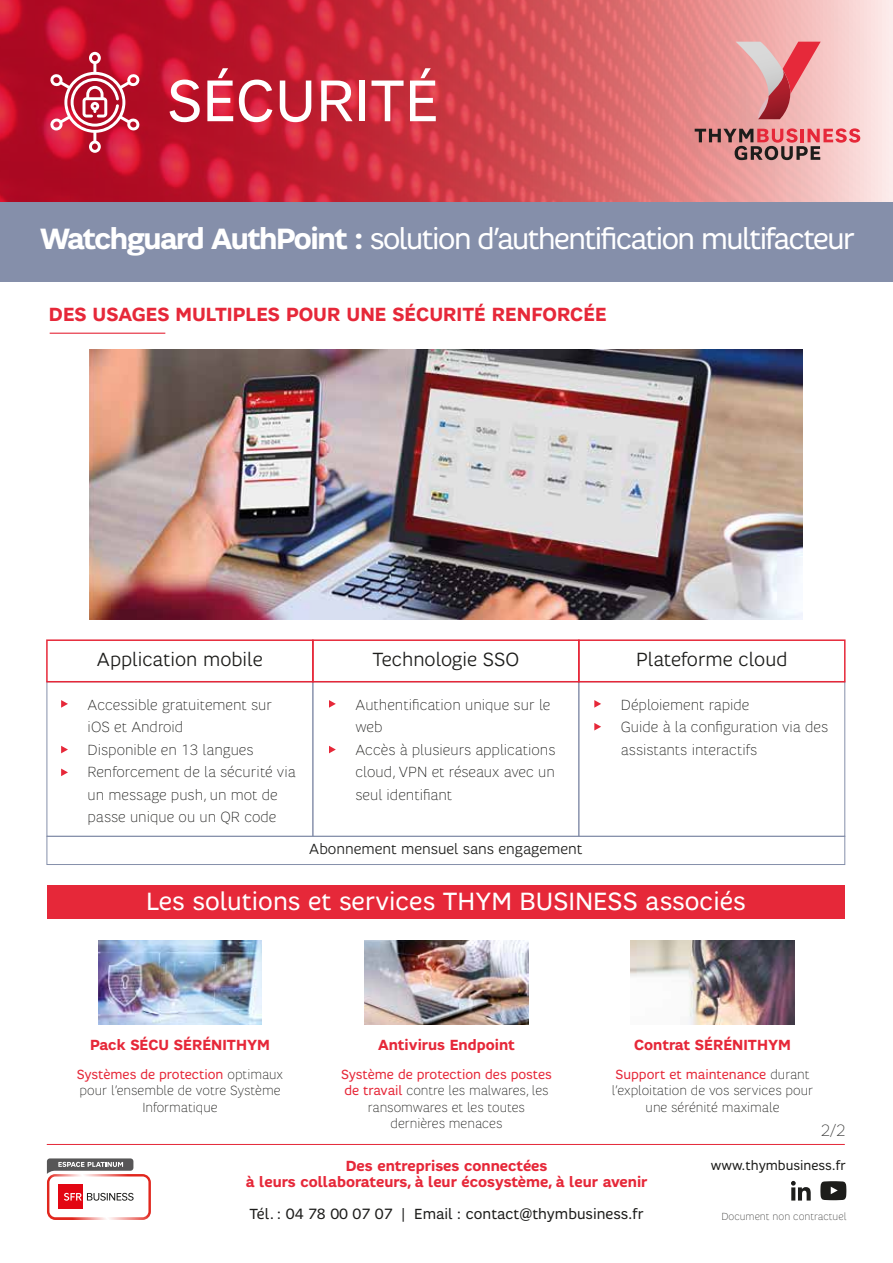
<style>
.page{position:relative;width:893px;height:1263px;background:#fff}
.page>*{position:absolute;margin:0;border:0;box-sizing:border-box;transform-origin:0 0}
.t1{font:60px "SFR";color:#fff}
.t2{font:30px "SFR";letter-spacing:-.05em;color:#fff}
.t3{font:25.5px "SFR";color:#fff}
.t4{font:300 19.5px "SFR";color:#1d1d1b}
.t5{font:700 19.5px "SFR";color:#e62839}
.t6{font:100 16.5px "SFR";color:#3c3c3b}
.t7{font:100 15px/22.5px "SFR";color:#1d1d1b}
.t8{font:700 15px/16.5px "SFR";color:#e62839;text-align:center}
.t9{font:15px "SFR";color:#1d1d1b}
.t10{font:300 15px "SFR";color:#1d1d1b}
.t11{font:100 13.5px/16.5px "SFR";color:#1d1d1b;text-align:center}
.t12{font:13.5px "SFR";color:#1d1d1b}
.t13{font:100 10.5px "SFR";color:#3c3c3b}
.s1{font-weight:700}
.s2{font-weight:400;color:#e62839}
</style>
<div class="page">
<img style="left:631px;top:940px;width:163px;height:84px">
<div style="left:47px;top:885px;width:798px;height:34px;background:#e62839"></div>
<img style="left:98px;top:940px;width:164px;height:84px">
<img style="left:365px;top:940px;width:163px;height:84px">
<hr style="left:50px;top:333px;width:115px;height:1px;background:#e62839">
<hr style="left:47px;top:1144px;width:798px;height:1px;background:#e62839">
<div style="left:0;top:202px;width:893px;height:79px;background:#858faa"></div>
<svg style="left:0;top:0;width:893px;height:202px;background:#d14c58"></svg>
<svg style="left:50px;top:52px;width:90px;height:101px;background:#cf455a"></svg>
<div style="left:578px;top:681px;width:267px;height:156px;border:1px solid #858faa"></div>
<div style="left:47px;top:836px;width:798px;height:29px;border:1px solid #858faa"></div>
<div style="left:46px;top:639px;width:268px;height:43px;border:2px solid #e62839"></div>
<div style="left:312px;top:639px;width:268px;height:43px;border:2px solid #e62839"></div>
<div style="left:578px;top:639px;width:267px;height:43px;border:2px solid #e62839"></div>
<svg style="left:61px;top:700px;width:7px;height:8px"></svg>
<svg style="left:61px;top:746px;width:7px;height:7px"></svg>
<svg style="left:61px;top:768px;width:7px;height:8px"></svg>
<svg style="left:329px;top:700px;width:7px;height:8px"></svg>
<svg style="left:329px;top:746px;width:7px;height:7px"></svg>
<svg style="left:594px;top:700px;width:7px;height:8px"></svg>
<svg style="left:594px;top:723px;width:7px;height:7px"></svg>
<svg style="left:47px;top:1158px;width:104px;height:62px"></svg>
<svg style="left:791px;top:1181px;width:20px;height:19px"></svg>
<svg style="left:820px;top:1181px;width:26px;height:19px"></svg>
<svg style="left:736px;top:42px;width:85px;height:77px;background:#e09395"></svg>
<svg style="left:695px;top:128px;width:165px;height:32px;background:#c68182"></svg>
<img style="left:89px;top:349px;width:713px;height:270px">
<h1 class="t1" style="left:167px;top:67px;width:273px">SÉCURITÉ</h1>
<h2 class="t2" style="left:40px;top:222px;width:817px"><span class="s1">Watchguard AuthPoint :</span> solution d’authentification multifacteur</h2>
<h3 class="t5" style="left:49px;top:303px;width:559px">DES USAGES MULTIPLES POUR UNE SÉCURITÉ RENFORCÉE</h3>
<h3 class="t4" style="left:97px;top:649px;width:167px">Application mobile</h3>
<h3 class="t4" style="left:372px;top:649px;width:148px">Technologie SSO</h3>
<h3 class="t4" style="left:636px;top:649px;width:153px">Plateforme cloud</h3>
<p class="t7" style="left:88px;top:694px;width:209px">Accessible gratuitement sur iOS et Android<br>Disponible en 13 langues<br>Renforcement de la sécurité via un message push, un mot de passe unique ou un QR code</p>
<p class="t7" style="left:355px;top:694px;width:201px">Authentification unique sur le web<br>Accès à plusieurs applications cloud, VPN et réseaux avec un seul identifiant</p>
<p class="t7" style="left:621px;top:694px;width:209px">Déploiement rapide<br>Guide à la configuration via des assistants interactifs</p>
<p class="t10" style="left:309px;top:841px;width:275px">Abonnement mensuel sans engagement</p>
<h3 class="t3" style="left:146px;top:887px;width:601px">Les solutions et services THYM BUSINESS associés</h3>
<p class="t8" style="left:90px;top:1037px;width:181px">Pack SÉCU SÉRÉNITHYM</p>
<p class="t8" style="left:378px;top:1037px;width:138px">Antivirus Endpoint</p>
<p class="t8" style="left:634px;top:1037px;width:158px">Contrat SÉRÉNITHYM</p>
<p class="t11" style="left:341px;top:1066px;width:212px"><span class="s2">Système de protection des postes de travail</span> contre les malwares, les ransomwares et les toutes dernières menaces</p>
<p class="t11" style="left:77px;top:1066px;width:208px"><span class="s2">Systèmes de protection</span> optimaux pour l’ensemble de votre Système<br>Informatique</p>
<p class="t11" style="left:612px;top:1066px;width:203px"><span class="s2">Support et maintenance</span> durant l’exploitation de vos services pour une sérénité maximale</p>
<p class="t6" style="left:821px;top:1121px;width:26px">2/2</p>
<p class="t8" style="left:246px;top:1157px;width:403px">Des entreprises connectées<br>à leurs collaborateurs, à leur écosystème, à leur avenir</p>
<p class="t9" style="left:250px;top:1205px;width:396px">Tél. : 04 78 00 07 07 | Email : contact@thymbusiness.fr</p>
<p class="t12" style="left:711px;top:1157px;width:137px">www.thymbusiness.fr</p>
<p class="t13" style="left:721px;top:1210px;width:127px">Document non contractuel</p>
</div>
